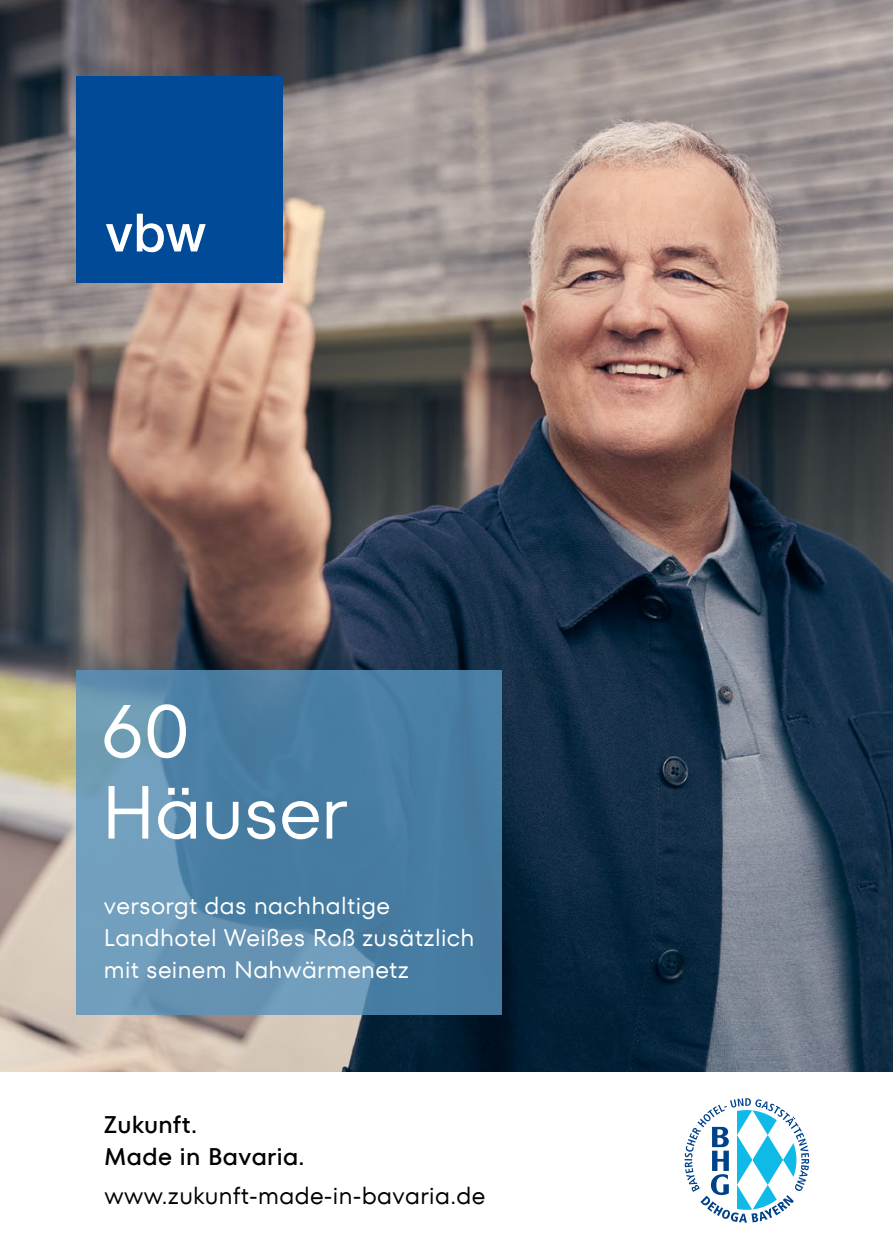
<style>
.page{position:relative;width:893px;height:1259px;background:#fff}
.page>*{position:absolute;margin:0;border:0;box-sizing:border-box;transform-origin:0 0}
.t1{font:75px/81px "TT Fors";letter-spacing:-.005em;color:#fff}
.t2{font:24px/32.1px "TT Fors";letter-spacing:.015em;color:#fff}
.t3{font:24px "TT Fors";letter-spacing:.015em;color:#000}
.t4{font:500 24px/32.1px "TT Fors";letter-spacing:.015em;color:#000}
</style>
<div class="page">
<img style="left:0;top:0;width:893px;height:1071px">
<div style="left:77px;top:77px;width:206px;height:206px;background:#004a98"></div>
<svg style="left:106px;top:214px;width:100px;height:38px"></svg>
<svg style="left:77px;top:671px;width:425px;height:344px;background:#5486a9"></svg>
<svg style="left:685px;top:1098px;width:124px;height:124px"></svg>
<h1 class="t1" style="left:101px;top:691px;width:248px">60<br>Häuser</h1>
<p class="t2" style="left:104px;top:889px;width:372px">versorgt das nachhaltige<br>Landhotel Weißes Roß zusätzlich mit seinem Nahwärmenetz</p>
<p class="t4" style="left:104px;top:1108px;width:203px">Zukunft.<br>Made in Bavaria.</p>
<p class="t3" style="left:105px;top:1181px;width:382px">www.zukunft-made-in-bavaria.de</p>
</div>
